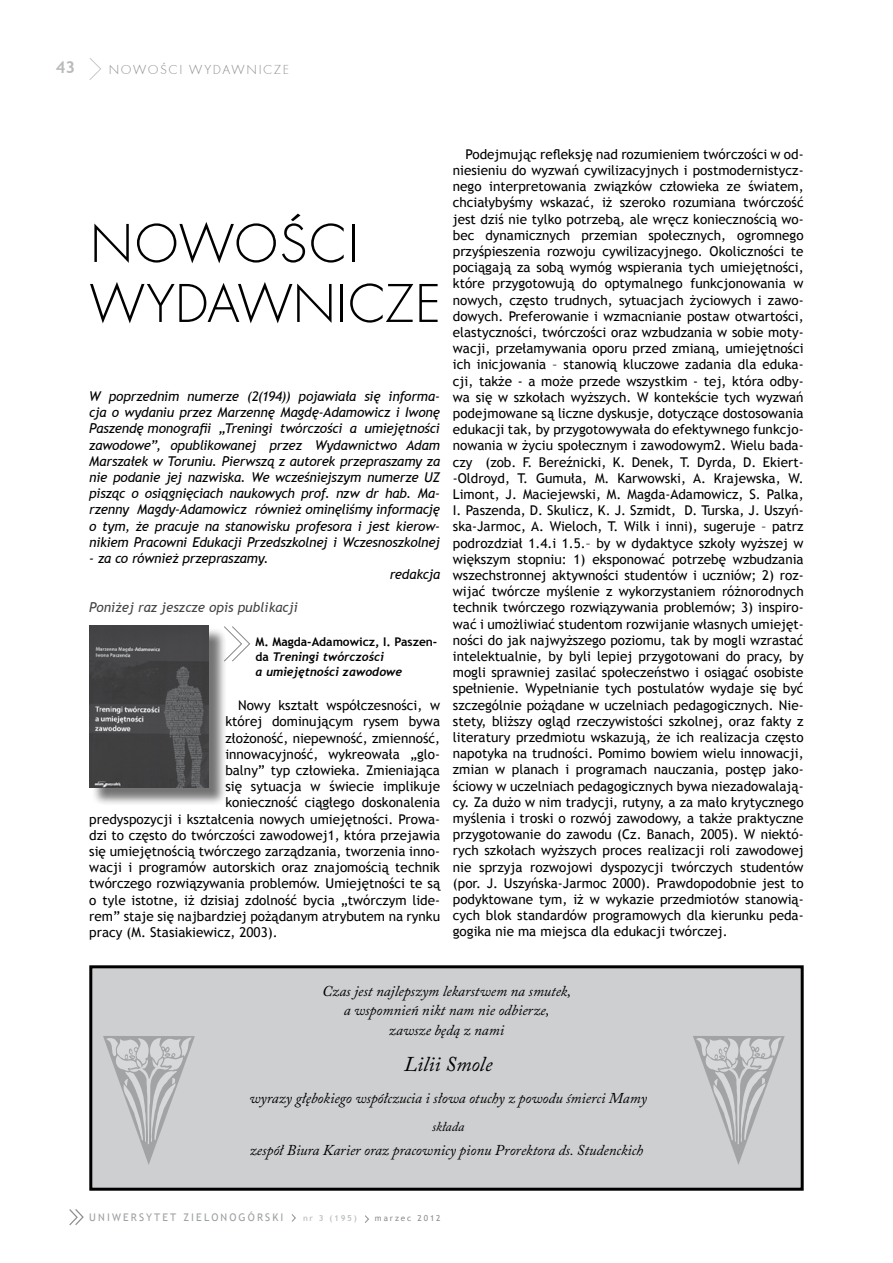
<style>
.page{position:relative;width:893px;height:1263px;background:#fff}
.page>*{position:absolute;margin:0;border:0;box-sizing:border-box;transform-origin:0 0}
.t1{font:57px/60px "Futura TEE Ligh";letter-spacing:-.02em;color:#000}
.t2{font:italic 21px "Adobe Caslon Pro";color:#000}
.t3{font:700 16.5px "Trebuchet MS";color:#b8babc}
.t4{font:italic 15px/19.5px "Adobe Caslon Pro";color:#000;text-align:center}
.t5{font:13.5px/16.2px "Trebuchet MS";color:#000;text-align:justify}
.t6{font:italic 13.5px/16.2px "Trebuchet MS";letter-spacing:-.015em;color:#000;text-align:justify}
.t7{font:italic 13.5px "Trebuchet MS";color:#444}
.t8{font:13.5px "Futura TEE Ligh";letter-spacing:.12em;color:#8a8c8e}
.t9{font:italic 13.5px "Adobe Caslon Pro";color:#000}
.t10{font:italic 700 12px/15px "Trebuchet";color:#000}
.t11{font:700 12px "Trebuchet MS";color:#000}
.t12{font:10.5px "Trebuchet MS";letter-spacing:.2em;color:#9da0a2}
.t13{font:8.25px "Trebuchet MS";letter-spacing:.23em;color:#8a8c8e}
.t14{font:700 8.25px "Trebuchet MS";color:#c0c2c4}
.s1{font-family:"Trebuchet MS";font-style:normal}
</style>
<div class="page">
<svg style="left:292px;top:1214px;width:4px;height:8px"></svg>
<svg style="left:365px;top:1215px;width:4px;height:8px"></svg>
<svg style="left:89px;top:58px;width:12px;height:22px"></svg>
<svg style="left:69px;top:1209px;width:15px;height:17px"></svg>
<div style="left:92px;top:627px;width:135px;height:179px;background:#000;opacity:.55"></div>
<img style="left:89px;top:625px;width:119px;height:162px">
<svg style="left:223px;top:626px;width:27px;height:37px"></svg>
<div style="left:91px;top:967px;width:711px;height:222px;background:#cdcfd0"></div>
<div style="left:89px;top:965px;width:715px;height:226px;border:3px solid #000"></div>
<svg style="left:103px;top:1036px;width:92px;height:129px"></svg>
<svg style="left:693px;top:1036px;width:92px;height:129px"></svg>
<p class="t3" style="left:56px;top:57px;width:21px">43</p>
<p class="t8" style="left:109px;top:61px;width:182px">NOWOŚCI WYDAWNICZE</p>
<h1 class="t1" style="left:89px;top:213px;width:353px">N OWOŚCI<br>WYDAWNICZE</h1>
<p class="t6" style="left:89px;top:388px;width:352px">W poprzednim numerze (2(194)) pojawiała się informa&shy;cja o wydaniu przez Marzennę Magdę-Adamowicz i Iwonę Paszendę monografii „Treningi twórczości a umiejętności zawodowe”, opublikowanej przez Wydawnictwo Adam Marszałek w Toruniu. Pierwszą z autorek przepraszamy za nie podanie jej nazwiska. We wcześniejszym numerze UZ pisząc o osiągnięciach naukowych prof. nzw dr hab. Ma&shy;rzenny Magdy-Adamowicz również ominęliśmy informację o tym, że pracuje na stanowisku profesora i jest kierow&shy;nikiem Pracowni Edukacji Przedszkolnej i Wczesnoszkolnej</p>
<p class="t6" style="left:89px;top:550px;width:181px">- za co również przepraszamy.</p>
<p class="t6" style="left:390px;top:566px;width:52px">redakcja</p>
<p class="t7" style="left:89px;top:599px;width:210px">Poniżej raz jeszcze opis publikacji</p>
<p class="t11" style="left:256px;top:634px;width:183px">M. Magda-Adamowicz, I. Paszen-</p>
<p class="t10" style="left:256px;top:649px;width:148px"><span class="s1">da</span> Treningi twórczości<br>a umiejętności zawodowe</p>
<p class="t5" style="left:238px;top:697px;width:203px">Nowy kształt współczesności, w</p>
<p class="t5" style="left:225px;top:714px;width:216px">której dominującym rysem bywa</p>
<p class="t5" style="left:225px;top:730px;width:216px">złożoność, niepewność, zmienność,</p>
<p class="t5" style="left:225px;top:746px;width:216px">innowacyjność, wykreowała „glo-</p>
<p class="t5" style="left:225px;top:762px;width:216px">balny” typ człowieka. Zmieniająca</p>
<p class="t5" style="left:225px;top:778px;width:216px">się sytuacja w świecie implikuje</p>
<p class="t5" style="left:225px;top:795px;width:216px">konieczność ciągłego doskonalenia</p>
<p class="t5" style="left:89px;top:811px;width:352px">predyspozycji i kształcenia nowych umiejętności. Prowa-</p>
<p class="t5" style="left:89px;top:827px;width:352px">dzi to często do twórczości zawodowej1, która przejawia</p>
<p class="t5" style="left:89px;top:843px;width:352px">się umiejętnością twórczego zarządzania, tworzenia inno-</p>
<p class="t5" style="left:89px;top:859px;width:352px">wacji i programów autorskich oraz znajomością technik</p>
<p class="t5" style="left:89px;top:876px;width:352px">twórczego rozwiązywania problemów. Umiejętności te są</p>
<p class="t5" style="left:89px;top:892px;width:352px">o tyle istotne, iż dzisiaj zdolność bycia „twórczym lide-</p>
<p class="t5" style="left:89px;top:908px;width:352px">rem” staje się najbardziej pożądanym atrybutem na rynku</p>
<p class="t5" style="left:89px;top:924px;width:190px">pracy (M. Stasiakiewicz, 2003).</p>
<p class="t5" style="left:453px;top:146px;width:352px;text-indent:13px">Podejmując refleksję nad rozumieniem twórczości w od&shy;niesieniu do wyzwań cywilizacyjnych i postmodernistycz&shy;nego interpretowania związków człowieka ze światem, chciałybyśmy wskazać, iż szeroko rozumiana twórczość jest dziś nie tylko potrzebą, ale wręcz koniecznością wo&shy;bec dynamicznych przemian społecznych, ogromnego przyśpieszenia rozwoju cywilizacyjnego. Okoliczności te pociągają za sobą wymóg wspierania tych umiejętności, które przygotowują do optymalnego funkcjonowania w nowych, często trudnych, sytuacjach życiowych i zawo&shy;dowych. Preferowanie i wzmacnianie postaw otwartości, elastyczności, twórczości oraz wzbudzania w sobie moty&shy;wacji, przełamywania oporu przed zmianą, umiejętności ich inicjowania – stanowią kluczowe zadania dla eduka&shy;cji, także - a może przede wszystkim - tej, która odby&shy;wa się w szkołach wyższych. W kontekście tych wyzwań podejmowane są liczne dyskusje, dotyczące dostosowania edukacji tak, by przygotowywała do efektywnego funkcjo&shy;nowania w życiu społecznym i zawodowym2. Wielu bada&shy;czy (zob. F. Bereźnicki, K. Denek, T. Dyrda, D. Ekiert--Oldroyd, T. Gumuła, M. Karwowski, A. Krajewska, W.<br>Limont, J. Maciejewski, M. Magda-Adamowicz, S. Palka, I. Paszenda, D. Skulicz, K. J. Szmidt, D. Turska, J. Uszyń&shy;ska-Jarmoc, A. Wieloch, T. Wilk i inni), sugeruje – patrz podrozdział 1.4.i 1.5.– by w dydaktyce szkoły wyższej w większym stopniu: 1) eksponować potrzebę wzbudzania wszechstronnej aktywności studentów i uczniów; 2) roz&shy;wijać twórcze myślenie z wykorzystaniem różnorodnych technik twórczego rozwiązywania problemów; 3) inspiro&shy;wać i umożliwiać studentom rozwijanie własnych umiejęt&shy;ności do jak najwyższego poziomu, tak by mogli wzrastać intelektualnie, by byli lepiej przygotowani do pracy, by mogli sprawniej zasilać społeczeństwo i osiągać osobiste spełnienie. Wypełnianie tych postulatów wydaje się być szczególnie pożądane w uczelniach pedagogicznych. Nie&shy;stety, bliższy ogląd rzeczywistości szkolnej, oraz fakty z literatury przedmiotu wskazują, że ich realizacja często napotyka na trudności. Pomimo bowiem wielu innowacji, zmian w planach i programach nauczania, postęp jako&shy;ściowy w uczelniach pedagogicznych bywa niezadowalają&shy;cy. Za dużo w nim tradycji, rutyny, a za mało krytycznego myślenia i troski o rozwój zawodowy, a także praktyczne przygotowanie do zawodu (Cz. Banach, 2005). W niektó&shy;rych szkołach wyższych proces realizacji roli zawodowej nie sprzyja rozwojowi dyspozycji twórczych studentów (por. J. Uszyńska-Jarmoc 2000). Prawdopodobnie jest to podyktowane tym, iż w wykazie przedmiotów stanowią&shy;cych blok standardów programowych dla kierunku peda&shy;gogika nie ma miejsca dla edukacji twórczej.</p>
<p class="t4" style="left:322px;top:980px;width:250px">Czas jest najlepszym lekarstwem na smutek, a wspomnień nikt nam nie odbierze, zawsze będą z nami</p>
<h2 class="t2" style="left:404px;top:1051px;width:90px">Lilii Smole</h2>
<p class="t4" style="left:250px;top:1088px;width:399px">wyrazy głębokiego współczucia i słowa otuchy z powodu śmierci Mamy</p>
<p class="t9" style="left:432px;top:1119px;width:34px">składa</p>
<p class="t4" style="left:250px;top:1140px;width:395px">zespół Biura Karier oraz pracownicy pionu Prorektora ds. Studenckich</p>
<p class="t12" style="left:89px;top:1211px;width:196px">UNIWERSYTET ZIELONOGÓRSKI</p>
<p class="t14" style="left:303px;top:1213px;width:55px">nr 3 (195)</p>
<p class="t13" style="left:375px;top:1213px;width:67px">marzec 2012</p>
</div>
